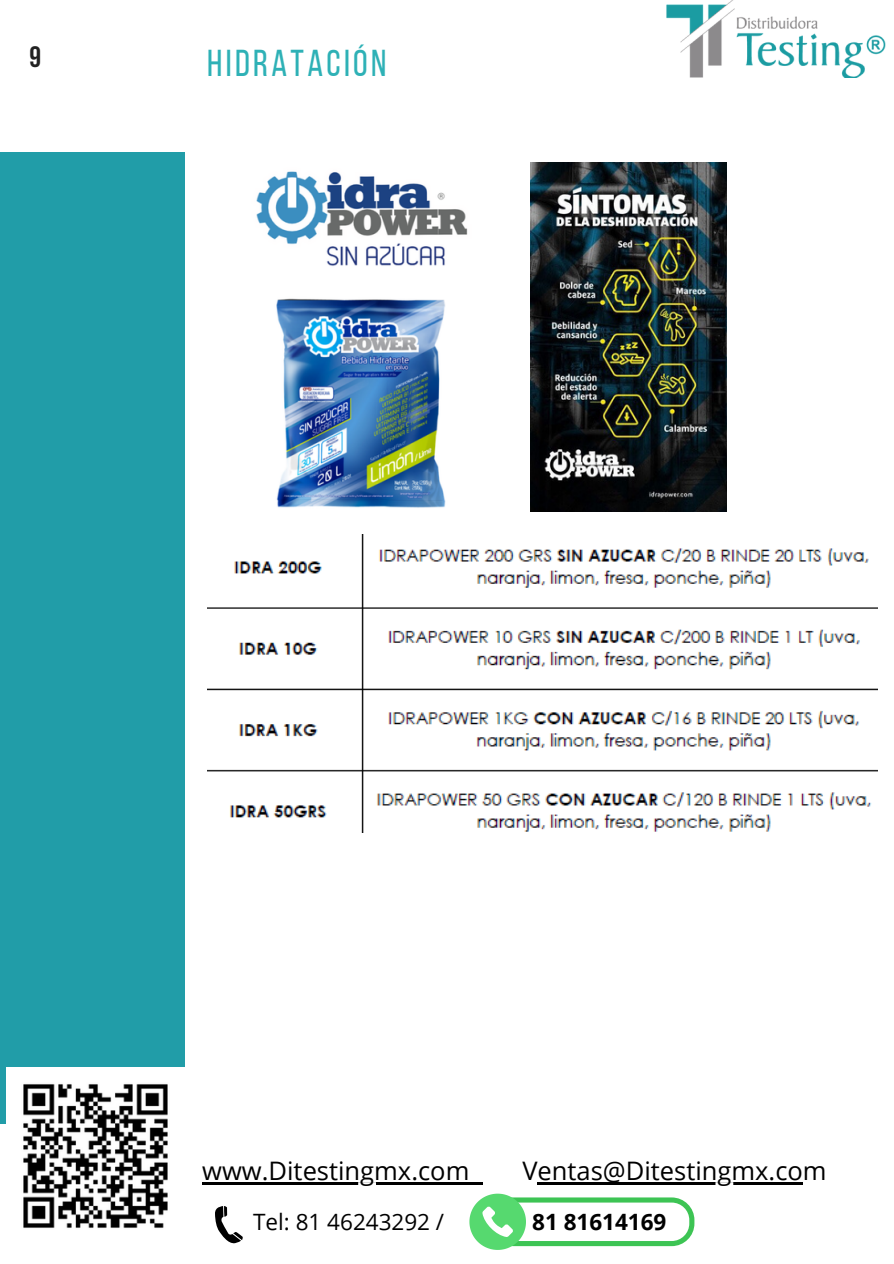
<style>
.page{position:relative;width:894px;height:1264px;background:#fff}
.page>*{position:absolute;margin:0;border:0;box-sizing:border-box;transform-origin:0 0}
.t1{font:37.35px "Bebas Neue";letter-spacing:.09em;color:#2eb1b6}
.t2{font:700 29.4px "Bebas Neue";color:#222}
.t3{font:25.5px "Open Sans";color:#000}
.t4{font:22.5px "Open Sans";color:#000}
.t5{font:700 22.5px "Open Sans";color:#000}
</style>
<div class="page">
<div style="left:0;top:152px;width:184px;height:971px;background:#219da8"></div>
<img style="left:666px;top:0;width:220px;height:78px">
<svg style="left:215px;top:1206px;width:28px;height:38px"></svg>
<svg style="left:469px;top:1193px;width:225px;height:56px"></svg>
<hr style="left:202px;top:1182px;width:267px;height:2px;background:#000">
<svg style="left:469px;top:1182px;width:13px;height:2px"></svg>
<hr style="left:537px;top:1182px;width:265px;height:2px;background:#000">
<img style="left:7px;top:1067px;width:177px;height:161px">
<img style="left:256px;top:171px;width:212px;height:337px">
<img style="left:207px;top:534px;width:669px;height:298px">
<img style="left:530px;top:162px;width:196px;height:349px">
<p class="t2" style="left:29px;top:45px;width:13px">9</p>
<h1 class="t1" style="left:207px;top:48px;width:181px">HIDRATACIÓN</h1>
<p class="t3" style="left:202px;top:1153px;width:268px">www.Ditestingmx.com</p>
<p class="t3" style="left:522px;top:1153px;width:306px">Ventas@Ditestingmx.com</p>
<p class="t4" style="left:253px;top:1205px;width:192px">Tel: 81 46243292 /</p>
<p class="t5" style="left:532px;top:1205px;width:136px">81 81614169</p>
</div>
